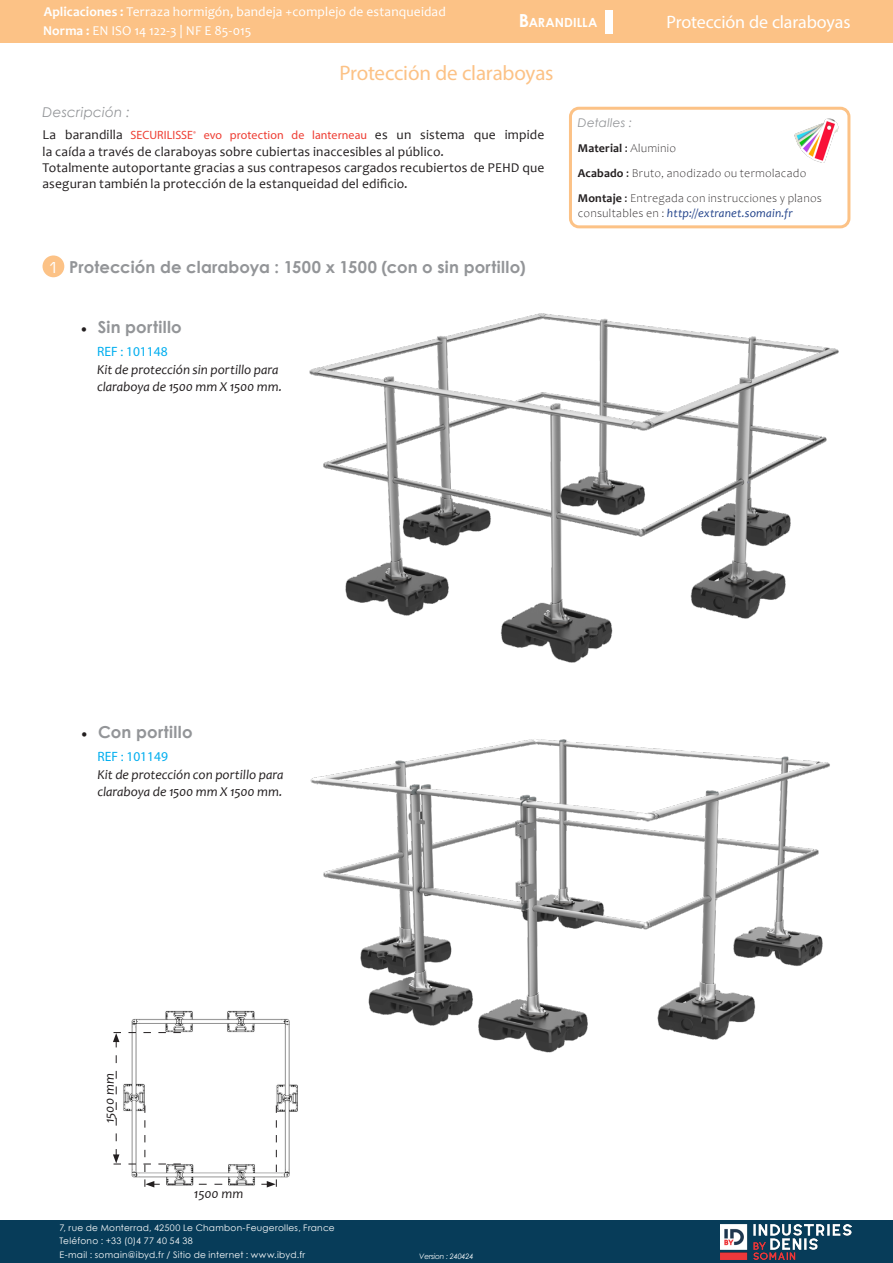
<style>
.page{position:relative;width:893px;height:1263px;background:#fff}
.page>*{position:absolute;margin:0;border:0;box-sizing:border-box;transform-origin:0 0}
.t1{font:21px "Myriad Pro";letter-spacing:-.01em;color:#fcc286}
.t2{font:18px "Myriad Pro";letter-spacing:-.01em;color:#fff}
.t3{font:700 16.5px "Century Gothic";letter-spacing:.015em;color:#939598}
.t4{font:16.5px "Eurostile";color:#fff}
.t5{font:13.5px/16.2px "Candara";letter-spacing:.01em;color:#231f20}
.t6{font:italic 13.5px/16.2px "Candara";letter-spacing:-.005em;color:#231f20}
.t7{font:13.5px/18.9px "Candara";letter-spacing:.01em;color:#fff}
.t8{font:13.5px "Myriad Pro";color:#00aeef}
.t9{font:italic 13.5px "Century Gothic";letter-spacing:.015em;color:#939598}
.t10{font:700 12.6px "Century Gothic";letter-spacing:.01em;color:#fff}
.t11{font:300 12px/25.2px "Candara";letter-spacing:.02em;color:#231f20}
.t12{font:12px "Myriad Pro";letter-spacing:.005em;color:#ee3e34}
.t13{font:italic 12px "Candara";letter-spacing:.015em;color:#21428a}
.t14{font:italic 12px "Century Gothic";letter-spacing:.02em;color:#939598}
.t15{font:9px/13.5px "Century Gothic";letter-spacing:.03em;color:#fff}
.t16{font:italic 7.5px "Century Gothic";letter-spacing:-.025em;color:#fff}
.s1{font-weight:700}
.s2{font-size:18px}
.s3{font-family:"Candara";font-size:13.5px;color:#231f20}
.s4{font-family:"Minion Pro";font-weight:400;color:#231f20}
.s5{font-weight:400}
.s6{font-weight:300;font-style:normal;color:#231f20}
</style>
<div class="page">
<div style="left:0;top:0;width:893px;height:43px;background:#fcc286"></div>
<div style="left:605px;top:10px;width:7px;height:23px;background:#fff"></div>
<div style="left:569px;top:107px;width:281px;height:121px;border:3px solid #fcc286;border-radius:9px"></div>
<img style="left:794px;top:118px;width:45px;height:45px">
<div style="left:0;top:1220px;width:893px;height:43px;background:#073c59"></div>
<img style="left:721px;top:1225px;width:130px;height:35px">
<img style="left:310px;top:739px;width:520px;height:314px">
<img style="left:131px;top:1003px;width:184px;height:185px">
<svg style="left:113px;top:1032px;width:164px;height:155px"></svg>
<div style="left:43px;top:255px;width:21px;height:22px;background:#fcc286;border-radius:50%"></div>
<img style="left:309px;top:313px;width:530px;height:350px">
<p class="t7" style="left:43px;top:2px;width:404px"><span class="s1">Aplicaciones :</span> Terraza hormigón, bandeja +complejo de estanqueidad<br><span class="s1">Norma :</span> EN ISO 14 122-3 | NF E 85-015</p>
<p class="t10" style="left:519px;top:13px;width:80px"><span class="s2">B</span>ARANDILLA</p>
<h2 class="t2" style="left:667px;top:11px;width:185px">Protección de claraboyas</h2>
<p class="t9" style="left:43px;top:103px;width:89px">Descripción :</p>
<p class="t1" style="left:339px;top:60px;width:216px">Protección de claraboyas</p>
<p class="t12" style="left:43px;top:128px;width:503px"><span class="s3">La barandilla</span> SECURILISSE<sup>®</sup> evo protection de lanterneau <span class="s3">es un sistema que impide</span></p>
<p class="t5" style="left:43px;top:143px;width:403px">la caída a través de claraboyas sobre cubiertas inaccesibles al público.</p>
<p class="t5" style="left:43px;top:159px;width:503px">Totalmente autoportante gracias a sus contrapesos cargados recubiertos de PEHD que aseguran también la protección de la estanqueidad del edificio.</p>
<p class="t4" style="left:48px;top:256px;width:12px">1</p>
<p class="t3" style="left:69px;top:254px;width:458px">Protección de claraboya : 1500 x 1500 (con o sin portillo)</p>
<p class="t3" style="left:81px;top:315px;width:103px"><span class="s4">•</span> Sin portillo</p>
<p class="t8" style="left:97px;top:343px;width:72px">REF : 101148</p>
<p class="t6" style="left:97px;top:362px;width:186px">Kit de protección sin portillo para claraboya de 1500 mm X 1500 mm.</p>
<p class="t14" style="left:578px;top:114px;width:56px">Detalles :</p>
<p class="t11" style="left:578px;top:135px;width:246px"><span class="s1">Material</span> <span class="s5">:</span> Aluminio<br><span class="s1">Acabado</span> <span class="s5">:</span> Bruto, anodizado ou termolacado<br><span class="s1">Montaje</span> <span class="s5">:</span> Entregada con instrucciones y planos</p>
<p class="t13" style="left:578px;top:205px;width:217px"><span class="s6">consultables en :</span> http://extranet.somain.fr</p>
<p class="t3" style="left:81px;top:720px;width:113px"><span class="s4">•</span> Con portillo</p>
<p class="t8" style="left:97px;top:748px;width:72px">REF : 101149</p>
<p class="t6" style="left:97px;top:767px;width:188px">Kit de protección con portillo para claraboya de 1500 mm X 1500 mm.</p>
<p class="t6" style="left:101px;top:1123px;width:51px;rotate:-90deg">1500 mm</p>
<p class="t6" style="left:194px;top:1185px;width:51px">1500 mm</p>
<p class="t15" style="left:60px;top:1221px;width:277px">7, rue de Monterrad, 42500 Le Chambon-Feugerolles, France<br>Teléfono : +33 (0)4 77 40 54 38<br>E-mail : somain@ibyd.fr / Sitio de internet : www.ibyd.fr</p>
<p class="t16" style="left:419px;top:1250px;width:56px">Version : 240424</p>
</div>
